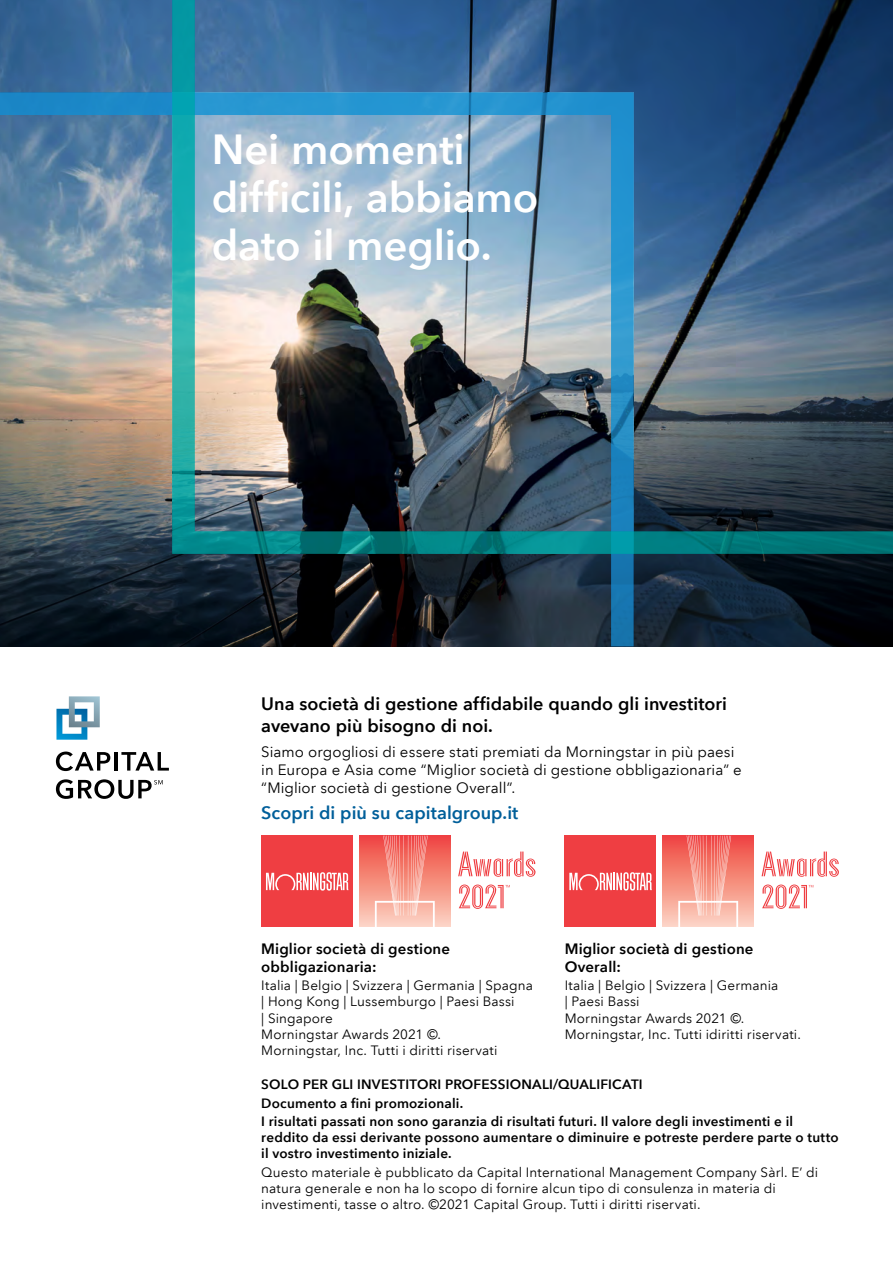
<style>
.page{position:relative;width:893px;height:1263px;background:#fff}
.page>*{position:absolute;margin:0;border:0;box-sizing:border-box;transform-origin:0 0}
.t1{font:600 42px/48px "Avenir Next LT Com";letter-spacing:-.005em;color:#fff}
.t2{font:600 18px/21.6px "Avenir Next LT Com";color:#000}
.t3{font:600 18px "Avenir Next LT Com";color:#005f9a}
.t4{font:15px/18px "Avenir Next LT Com";letter-spacing:.005em;color:#000}
.t5{font:600 15px/18px "Avenir Next LT Com";letter-spacing:.01em;color:#000}
.t6{font:13.5px/16.2px "Avenir Next LT Com";letter-spacing:.01em;color:#000}
.t7{font:600 13.5px/18.3px "Avenir Next LT Com";letter-spacing:.015em;color:#000}
</style>
<div class="page">
<div style="left:261px;top:836px;width:92px;height:91px;background:#ef3e42"></div>
<svg style="left:266px;top:872px;width:82px;height:19px"></svg>
<svg style="left:458px;top:851px;width:77px;height:26px"></svg>
<div style="left:359px;top:836px;width:91px;height:91px;background:linear-gradient(to bottom,#ef463d,#fcd5c2)"></div>
<svg style="left:375px;top:836px;width:60px;height:91px;background:#f69b90"></svg>
<svg style="left:459px;top:884px;width:51px;height:25px"></svg>
<div style="left:565px;top:836px;width:91px;height:91px;background:#ef3e42"></div>
<svg style="left:569px;top:872px;width:83px;height:19px"></svg>
<svg style="left:762px;top:851px;width:77px;height:26px"></svg>
<div style="left:662px;top:836px;width:92px;height:91px;background:linear-gradient(to bottom,#ef453d,#fcd6c3)"></div>
<svg style="left:678px;top:836px;width:60px;height:91px;background:#f69b90"></svg>
<svg style="left:762px;top:884px;width:51px;height:25px"></svg>
<svg style="left:56px;top:751px;width:54px;height:20px"></svg>
<hr style="left:114px;top:752px;width:4px;height:18px;background:#000">
<svg style="left:121px;top:752px;width:48px;height:18px"></svg>
<svg style="left:56px;top:779px;width:107px;height:20px"></svg>
<svg style="left:56px;top:696px;width:44px;height:44px"></svg>
<img style="left:0;top:0;width:893px;height:646px">
<svg style="left:0;top:82px;width:645px;height:565px;background:#515f69"></svg>
<img style="left:161px;top:0;width:732px;height:564px">
<h1 class="t1" style="left:212px;top:125px;width:328px">Nei momenti difficili, abbiamo dato il meglio.</h1>
<h2 class="t2" style="left:261px;top:693px;width:467px">Una società di gestione affidabile quando gli investitori avevano più bisogno di noi.</h2>
<p class="t4" style="left:261px;top:742px;width:482px">Siamo orgogliosi di essere stati premiati da Morningstar in più paesi in Europa e Asia come “Miglior società di gestione obbligazionaria” e “Miglior società di gestione Overall”.</p>
<h2 class="t3" style="left:261px;top:802px;width:259px">Scopri di più su capitalgroup.it</h2>
<p class="t5" style="left:565px;top:939px;width:190px">Miglior società di gestione<br>Overall:</p>
<p class="t6" style="left:565px;top:977px;width:238px">Italia | Belgio | Svizzera | Germania<br>| Paesi Bassi<br>Morningstar Awards 2021 ©.<br>Morningstar, Inc. Tutti idiritti riservati.</p>
<p class="t7" style="left:261px;top:1075px;width:533px">SOLO PER GLI INVESTITORI PROFESSIONALI/QUALIFICATI<br>Documento a fini promozionali.<br>I risultati passati non sono garanzia di risultati futuri. Il valore degli investimenti e il</p>
<p class="t7" style="left:261px;top:1129px;width:579px;line-height:16.2px">reddito da essi derivante possono aumentare o diminuire e potreste perdere parte o tutto il vostro investimento iniziale.</p>
<p class="t6" style="left:261px;top:1164px;width:558px">Questo materiale è pubblicato da Capital International Management Company Sàrl. E’ di natura generale e non ha lo scopo di fornire alcun tipo di consulenza in materia di investimenti, tasse o altro. ©2021 Capital Group. Tutti i diritti riservati.</p>
<p class="t5" style="left:261px;top:939px;width:190px">Miglior società di gestione obbligazionaria:</p>
<p class="t6" style="left:261px;top:977px;width:273px">Italia | Belgio | Svizzera | Germania | Spagna | Hong Kong | Lussemburgo | Paesi Bassi<br>| Singapore<br>Morningstar Awards 2021 ©.<br>Morningstar, Inc. Tutti i diritti riservati</p>
</div>
